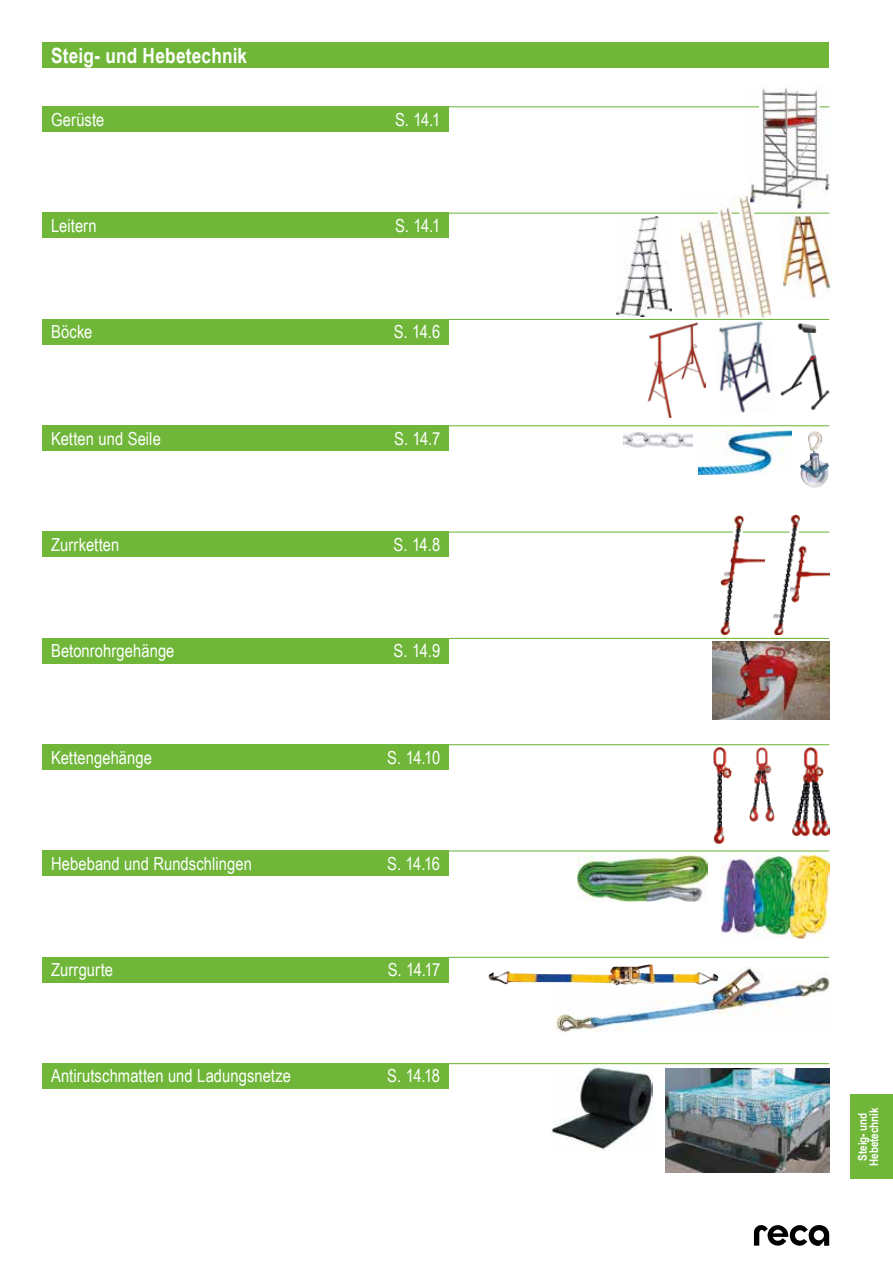
<style>
.page{position:relative;width:893px;height:1263px;background:#fff}
.page>*{position:absolute;margin:0;border:0;box-sizing:border-box;transform-origin:0 0}
.t1{font:700 21px "Arial Narrow";letter-spacing:.01em;color:#fff}
.t2{font:18px "Arial Narrow";letter-spacing:.005em;color:#fff}
.t3{font:700 12px/11.2px "Arial Narrow";color:#fff;text-align:center}
</style>
<div class="page">
<svg style="left:754px;top:1225px;width:75px;height:21px"></svg>
<div style="left:850px;top:1094px;width:43px;height:85px;background:#6fb639"></div>
<img style="left:554px;top:967px;width:277px;height:65px">
<img style="left:721px;top:856px;width:108px;height:82px">
<img style="left:720px;top:515px;width:44px;height:120px">
<img style="left:773px;top:514px;width:57px;height:121px">
<img style="left:648px;top:322px;width:58px;height:96px">
<img style="left:711px;top:318px;width:66px;height:95px">
<img style="left:780px;top:323px;width:50px;height:87px">
<img style="left:681px;top:195px;width:91px;height:123px">
<img style="left:748px;top:87px;width:82px;height:122px">
<div style="left:43px;top:43px;width:786px;height:25px;background:#6fb639"></div>
<div style="left:43px;top:425px;width:406px;height:26px;background:#6fb639"></div>
<div style="left:43px;top:531px;width:406px;height:26px;background:#6fb639"></div>
<div style="left:43px;top:319px;width:406px;height:25px;background:#6fb639"></div>
<hr style="left:449px;top:319px;width:380px;height:1px;background:#6fb639">
<div style="left:43px;top:213px;width:406px;height:25px;background:#6fb639"></div>
<div style="left:43px;top:106px;width:406px;height:26px;background:#6fb639"></div>
<hr style="left:449px;top:106px;width:310px;height:1px;background:#6fb639">
<div style="left:43px;top:638px;width:406px;height:25px;background:#6fb639"></div>
<hr style="left:449px;top:638px;width:380px;height:1px;background:#6fb639">
<div style="left:43px;top:744px;width:406px;height:26px;background:#6fb639"></div>
<hr style="left:449px;top:744px;width:380px;height:1px;background:#6fb639">
<div style="left:43px;top:850px;width:406px;height:26px;background:#6fb639"></div>
<hr style="left:449px;top:850px;width:380px;height:1px;background:#6fb639">
<hr style="left:449px;top:213px;width:269px;height:1px;background:#6fb639">
<hr style="left:449px;top:531px;width:284px;height:2px;background:#6fb639">
<hr style="left:449px;top:425px;width:380px;height:1px;background:#6fb639">
<div style="left:43px;top:957px;width:406px;height:25px;background:#6fb639"></div>
<hr style="left:449px;top:957px;width:380px;height:1px;background:#6fb639">
<div style="left:43px;top:1063px;width:406px;height:26px;background:#6fb639"></div>
<hr style="left:449px;top:1063px;width:380px;height:1px;background:#6fb639">
<img style="left:616px;top:216px;width:56px;height:100px">
<img style="left:783px;top:215px;width:48px;height:84px">
<img style="left:624px;top:433px;width:68px;height:14px">
<img style="left:698px;top:431px;width:94px;height:44px">
<img style="left:799px;top:431px;width:30px;height:57px">
<img style="left:713px;top:642px;width:116px;height:78px">
<img style="left:714px;top:748px;width:17px;height:95px">
<img style="left:749px;top:748px;width:26px;height:73px">
<img style="left:792px;top:748px;width:37px;height:88px">
<img style="left:578px;top:856px;width:130px;height:46px">
<img style="left:488px;top:964px;width:230px;height:21px">
<img style="left:552px;top:1067px;width:101px;height:82px">
<img style="left:666px;top:1068px;width:163px;height:104px">
<hr style="left:754px;top:213px;width:75px;height:1px;background:#6fb639">
<hr style="left:799px;top:531px;width:30px;height:2px;background:#6fb639">
<hr style="left:743px;top:531px;width:46px;height:2px;background:#6fb639">
<p class="t1" style="left:51px;top:40px;width:198px">Steig- und Hebetechnik</p>
<p class="t2" style="left:51px;top:106px;width:55px">Gerüste</p>
<p class="t2" style="left:395px;top:106px;width:47px">S. 14.1</p>
<p class="t2" style="left:51px;top:212px;width:47px">Leitern</p>
<p class="t2" style="left:395px;top:212px;width:47px">S. 14.1</p>
<p class="t2" style="left:51px;top:319px;width:43px">Böcke</p>
<p class="t2" style="left:394px;top:319px;width:48px">S. 14.6</p>
<p class="t2" style="left:51px;top:425px;width:111px">Ketten und Seile</p>
<p class="t2" style="left:394px;top:425px;width:48px">S. 14.7</p>
<p class="t2" style="left:51px;top:531px;width:70px">Zurrketten</p>
<p class="t2" style="left:394px;top:531px;width:48px">S. 14.8</p>
<p class="t2" style="left:51px;top:638px;width:125px">Betonrohrgehänge</p>
<p class="t2" style="left:394px;top:638px;width:48px">S. 14.9</p>
<p class="t2" style="left:51px;top:744px;width:102px">Kettengehänge</p>
<p class="t2" style="left:387px;top:744px;width:54px">S. 14.10</p>
<p class="t2" style="left:51px;top:850px;width:202px">Hebeband und Rundschlingen</p>
<p class="t2" style="left:387px;top:850px;width:54px">S. 14.16</p>
<p class="t2" style="left:51px;top:956px;width:63px">Zurrgurte</p>
<p class="t2" style="left:388px;top:956px;width:54px">S. 14.17</p>
<p class="t2" style="left:51px;top:1063px;width:242px">Antirutschmatten und Ladungsnetze</p>
<p class="t2" style="left:387px;top:1063px;width:54px">S. 14.18</p>
<p class="t3" style="left:856px;top:1166px;width:60px;rotate:-90deg">Steig- und<br>Hebetechnik</p>
</div>
